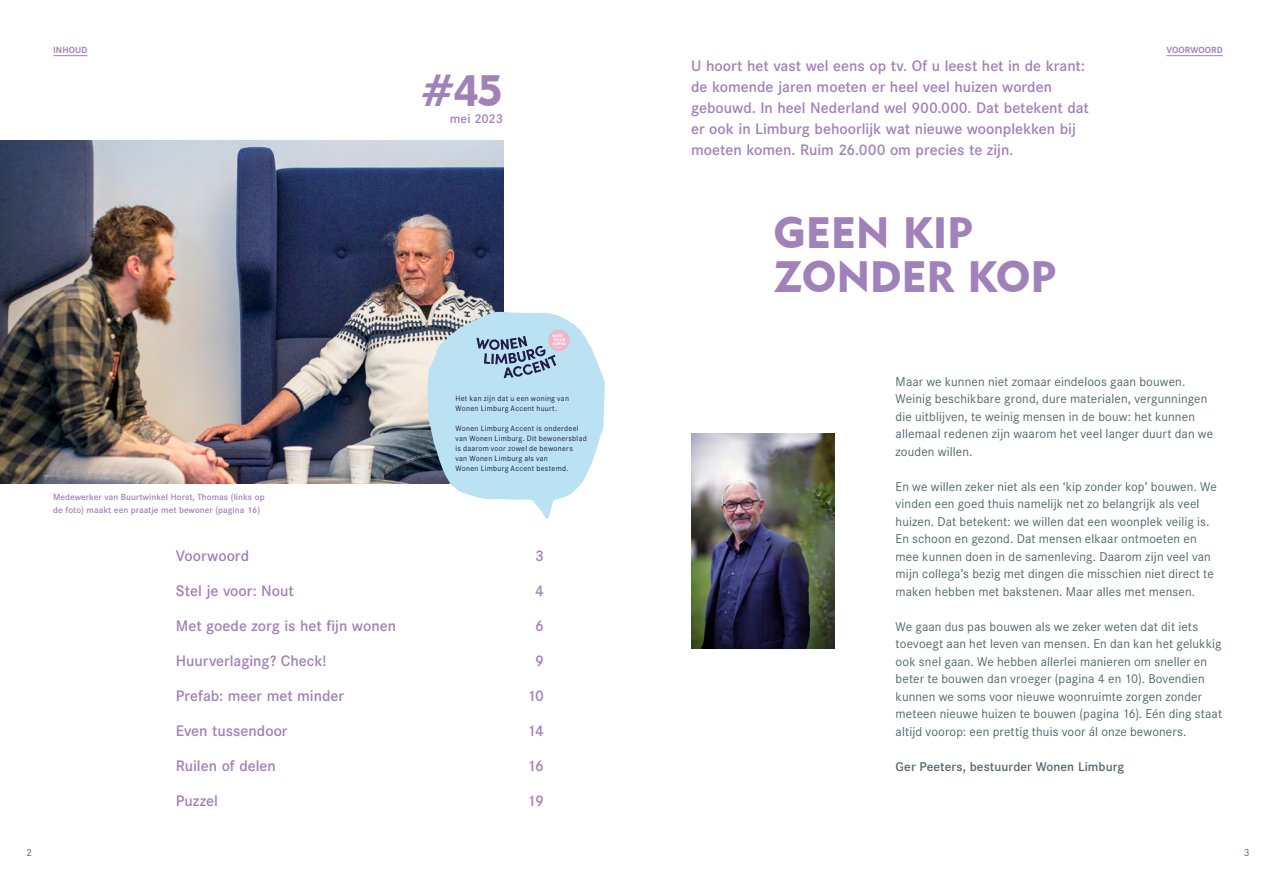
<style>
.page{position:relative;width:1276px;height:886px;background:#fff}
.page>*{position:absolute;margin:0;border:0;box-sizing:border-box;transform-origin:0 0}
.t1{font:43.75px/43.8px "Geometric 415 BT Black A";letter-spacing:-.005em;color:#a181ba}
.t2{font:500 15px/21px "Corporate S";color:#a181ba}
.t3{font:12.5px/17.5px "Corporate S";letter-spacing:.01em;color:#53676d}
.t4{font:500 12.5px "Corporate S";letter-spacing:.01em;color:#53676d}
.t5{font:500 12.5px "Corporate S";letter-spacing:-.02em;color:#a181ba}
.t6{font:10px "Corporate S";color:#53676d}
.t7{font:500 8.75px/12.2px "Corporate S";letter-spacing:.005em;color:#a181ba}
.t8{font:700 8.75px "Corporate S";letter-spacing:.01em;color:#a181ba}
.t9{font:7.5px/10px "Corporate S";letter-spacing:.04em;color:#211b47}
</style>
<div class="page">
<img style="left:691px;top:434px;width:143px;height:214px">
<img style="left:0;top:141px;width:503px;height:342px">
<svg style="left:428px;top:312px;width:177px;height:207px"></svg>
<hr style="left:53px;top:55px;width:35px;height:1px;background:#a181ba">
<hr style="left:1166px;top:55px;width:56px;height:1px;background:#a181ba">
<p class="t8" style="left:53px;top:45px;width:36px">INHOUD</p>
<p class="t8" style="left:1166px;top:45px;width:58px">VOORWOORD</p>
<h1 class="t1" style="left:421px;top:68px;width:83px">#45</h1>
<p class="t5" style="left:450px;top:111px;width:55px">mei 2023</p>
<p class="t7" style="left:53px;top:491px;width:213px">Medewerker van Buurtwinkel Horst, Thomas (links op de foto) maakt een praatje met bewoner (pagina 16)</p>
<p class="t9" style="left:455px;top:394px;width:115px">Het kan zijn dat u een woning van<br>Wonen Limburg Accent huurt.</p>
<p class="t9" style="left:455px;top:424px;width:133px">Wonen Limburg Accent is onderdeel van Wonen Limburg. Dit bewonersblad is daarom voor zowel de bewoners<br>van Wonen Limburg als van<br>Wonen Limburg Accent bestemd.</p>
<p class="t2" style="left:176px;top:545px;width:75px">Voorwoord</p>
<p class="t2" style="left:535px;top:545px;width:10px">3</p>
<p class="t2" style="left:176px;top:580px;width:119px">Stel je voor: Nout</p>
<p class="t2" style="left:535px;top:580px;width:10px">4</p>
<p class="t2" style="left:176px;top:615px;width:222px">Met goede zorg is het fijn wonen</p>
<p class="t2" style="left:535px;top:615px;width:10px">6</p>
<p class="t2" style="left:176px;top:650px;width:152px">Huurverlaging? Check!</p>
<p class="t2" style="left:535px;top:650px;width:10px">9</p>
<p class="t2" style="left:176px;top:685px;width:170px">Prefab: meer met minder</p>
<p class="t2" style="left:527px;top:685px;width:18px">10</p>
<p class="t2" style="left:176px;top:720px;width:113px">Even tussendoor</p>
<p class="t2" style="left:527px;top:720px;width:18px">14</p>
<p class="t2" style="left:176px;top:755px;width:102px">Ruilen of delen</p>
<p class="t2" style="left:527px;top:755px;width:18px">16</p>
<p class="t2" style="left:176px;top:790px;width:44px">Puzzel</p>
<p class="t2" style="left:527px;top:790px;width:18px">19</p>
<p class="t2" style="left:691px;top:55px;width:399px">U hoort het vast wel eens op tv. Of u leest het in de krant: de komende jaren moeten er heel veel huizen worden gebouwd. In heel Nederland wel 900.000. Dat betekent dat er ook in Limburg behoorlijk wat nieuwe woonplekken bij moeten komen. Ruim 26.000 om precies te zijn.</p>
<h1 class="t1" style="left:773px;top:210px;width:284px">GEEN KIP<br>ZONDER KOP</h1>
<p class="t3" style="left:895px;top:373px;width:319px">Maar we kunnen niet zomaar eindeloos gaan bouwen.<br>Weinig beschikbare grond, dure materialen, vergunningen die uitblijven, te weinig mensen in de bouw: het kunnen allemaal redenen zijn waarom het veel langer duurt dan we zouden willen.</p>
<p class="t3" style="left:895px;top:478px;width:323px">En we willen zeker niet als een ‘kip zonder kop’ bouwen. We vinden een goed thuis namelijk net zo belangrijk als veel huizen. Dat betekent: we willen dat een woonplek veilig is.<br>En schoon en gezond. Dat mensen elkaar ontmoeten en mee kunnen doen in de samenleving. Daarom zijn veel van mijn collega’s bezig met dingen die misschien niet direct te maken hebben met bakstenen. Maar alles met mensen.</p>
<p class="t3" style="left:895px;top:618px;width:328px">We gaan dus pas bouwen als we zeker weten dat dit iets toevoegt aan het leven van mensen. En dan kan het gelukkig ook snel gaan. We hebben allerlei manieren om sneller en beter te bouwen dan vroeger (pagina 4 en 10). Bovendien kunnen we soms voor nieuwe woonruimte zorgen zonder meteen nieuwe huizen te bouwen (pagina 16). Eén ding staat altijd voorop: een prettig thuis voor ál onze bewoners.</p>
<p class="t4" style="left:895px;top:759px;width:230px">Ger Peeters, bestuurder Wonen Limburg</p>
<p class="t6" style="left:27px;top:847px;width:7px">2</p>
<p class="t6" style="left:1243px;top:847px;width:7px">3</p>
</div>
